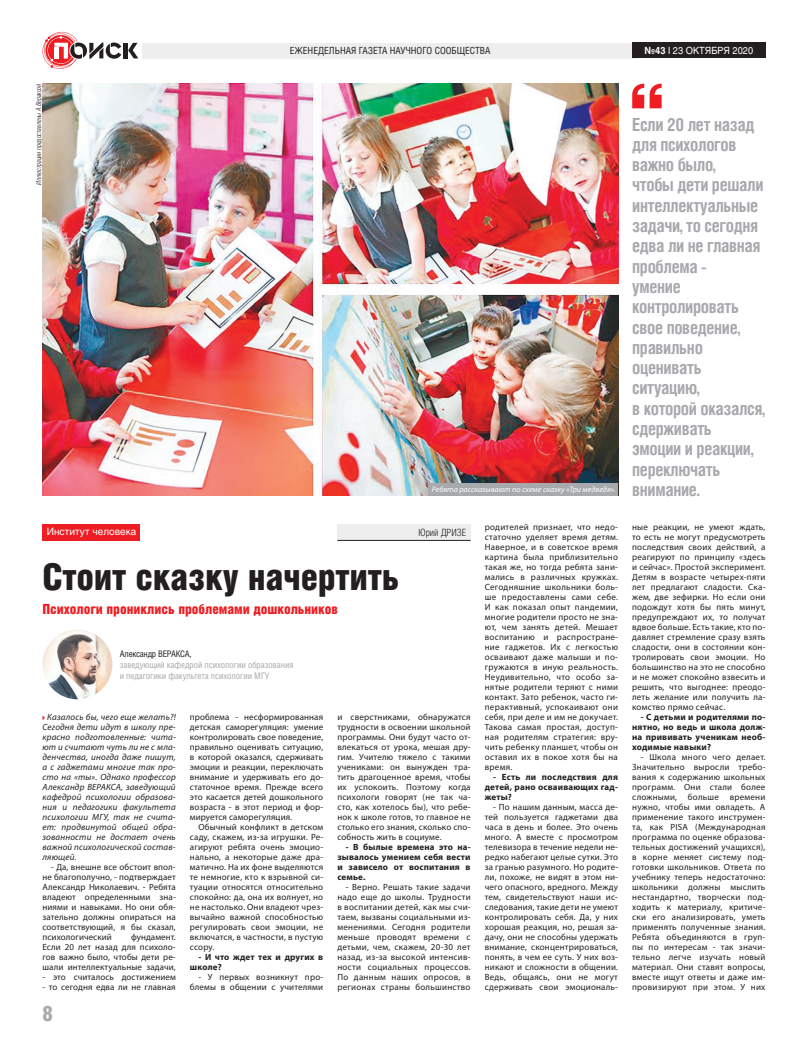
<style>
.page{position:relative;width:808px;height:1049px;background:#fff}
.page>*{position:absolute;margin:0;border:0;box-sizing:border-box;transform-origin:0 0}
.t1{font:37px "Helios Cond Black C";letter-spacing:-.01em;color:#231f20}
.t2{font:21.1px "Helios Cond Black C";color:#a8a9ad}
.t3{font:700 18.1px/20.3px "Helios Cond C";letter-spacing:-.02em;color:#a8a9ad;scale:.96 1}
.t4{font:14px "Helios Cond Black C";letter-spacing:-.005em;color:#ee1d23}
.t5{font:10px "Helios C";color:#fff}
.t6{font:10px "Helios Cond Light C";color:#231f20}
.t7{font:9.8px "Helios Cond C";color:#231f20}
.t8{font:9.8px "Helios C";color:#fff;scale:.93 1}
.t9{font:9px/10px "Myriad Pro";letter-spacing:.02em;color:#231f20;text-align:justify}
.t10{font:italic 9px/10px "Myriad Pro";letter-spacing:.02em;color:#231f20;text-align:justify}
.t11{font:700 9px/10px "Myriad Pro";letter-spacing:.02em;color:#231f20;text-align:justify}
.t12{font:9px/11px "Helios Cond C";letter-spacing:-.005em;color:#a8a9ad}
.t13{font:9px "Helios Cond C";letter-spacing:-.02em;color:#231f20}
.t14{font:italic 8px "Myriad Pro";color:#fff}
.t15{font:italic 7px "Helios Cond Light C";letter-spacing:-.005em;color:#231f20}
.s1{font-weight:700}
</style>
<div class="page">
<hr style="left:124px;top:43px;width:4px;height:15px;background:#231f20">
<svg style="left:128px;top:43px;width:10px;height:15px"></svg>
<svg style="left:43px;top:32px;width:78px;height:37px"></svg>
<div style="left:142px;top:43px;width:496px;height:16px;background:#eeeeef"></div>
<div style="left:632px;top:43px;width:133px;height:15px;background:#231f20"></div>
<svg style="left:632px;top:84px;width:30px;height:24px"></svg>
<div style="left:43px;top:524px;width:97px;height:17px;background:#ee1d23"></div>
<img style="left:43px;top:629px;width:69px;height:70px;border-radius:35px">
<div style="left:337px;top:524px;width:134px;height:16px;background:#eeeeef"></div>
<hr style="left:337px;top:540px;width:134px;height:1px;background:#231f20">
<img style="left:43px;top:84px;width:575px;height:412px">
<div style="left:429px;top:483px;width:189px;height:13px;background:#a8a9ad"></div>
<p class="t15" style="left:35px;top:185px;width:103px;rotate:-90deg">Иллюстрации предоставлены А.Вераксой</p>
<p class="t7" style="left:290px;top:45px;width:202px">ЕЖЕНЕДЕЛЬНАЯ ГАЗЕТА НАУЧНОГО СООБЩЕСТВА</p>
<p class="t8" style="left:644px;top:44px;width:118px"><span class="s1">№43</span> I 23 ОКТЯБРЯ 2020</p>
<p class="t14" style="left:432px;top:484px;width:185px">Ребята рассказывают по схеме сказку «Три медведя».</p>
<p class="t3" style="left:632px;top:113px;width:140px">Если 20 лет назад для психологов важно было,<br>чтобы дети решали интеллектуальные задачи, то сегодня едва ли не главная проблема -<br>умение контролировать свое поведение, правильно оценивать ситуацию,<br>в которой оказался, сдерживать эмоции и реакции, переключать внимание.</p>
<p class="t5" style="left:47px;top:526px;width:91px">Институт человека</p>
<h1 class="t1" style="left:43px;top:555px;width:358px">Стоит сказку начертить</h1>
<h3 class="t4" style="left:43px;top:601px;width:297px">Психологи прониклись проблемами дошкольников</h3>
<p class="t13" style="left:120px;top:648px;width:73px">Александр ВЕРАКСА,</p>
<p class="t12" style="left:120px;top:659px;width:175px">заведующий кафедрой психологии образования и педагогики факультета психологии МГУ</p>
<p class="t6" style="left:418px;top:527px;width:49px">Юрий ДРИЗЕ</p>
<p class="t10" style="left:43px;top:712px;width:135px;text-indent:5px">Казалось бы, чего еще желать?!<br>Сегодня дети идут в школу пре&shy;красно подготовленные: чита&shy;ют и считают чуть ли не с мла&shy;денчества, иногда даже пишут, а с гаджетами многие так про&shy;сто на «ты». Однако профессор Александр ВЕРАКСА, заведующий кафедрой психологии образова&shy;ния и педагогики факультета психологии МГУ, так не счита&shy;ет: продвинутой общей обра&shy;зованности не достает очень важной психологической состав&shy;ляющей.</p>
<p class="t9" style="left:43px;top:862px;width:135px;text-indent:9px">- Да, внешне все обстоит впол&shy;не благополучно, - подтверждает Александр Николаевич. - Ребята владеют определенными зна&shy;ниями и навыками. Но они обя&shy;зательно должны опираться на соответствующий, я бы сказал, психологический</p>
<p class="t9" style="left:43px;top:932px;width:135px;text-indent:88px">фундамент.<br>Если 20 лет назад для психоло&shy;гов важно было, чтобы дети ре&shy;шали интеллектуальные задачи,</p>
<p class="t9" style="left:43px;top:972px;width:135px">- это считалось достижением</p>
<p class="t9" style="left:43px;top:982px;width:135px">- то сегодня едва ли не главная</p>
<h2 class="t2" style="left:43px;top:1001px;width:12px">8</h2>
<p class="t9" style="left:190px;top:712px;width:135px">проблема - несформированная детская саморегуляция: умение контролировать свое поведение, правильно оценивать ситуацию, в которой оказался, сдерживать эмоции и реакции, переключать внимание и удерживать его до&shy;статочное время. Прежде всего это касается детей дошкольного возраста - в этот период и фор&shy;мируется саморегуляция.</p>
<p class="t9" style="left:190px;top:822px;width:135px;text-indent:9px">Обычный конфликт в детском саду, скажем, из-за игрушки. Ре&shy;агируют ребята очень эмоцио&shy;нально, а некоторые даже дра&shy;матично. На их фоне выделяются те немногие, кто к взрывной си&shy;туации относятся относительно спокойно: да, она их волнует, но не настолько. Они владеют чрез&shy;вычайно важной способностью регулировать свои эмоции, не включатся, в частности, в пустую ссору.</p>
<p class="t11" style="left:190px;top:952px;width:135px;text-indent:9px">- И что ждет тех и других в школе?</p>
<p class="t9" style="left:190px;top:972px;width:135px;text-align:right">- У первых возникнут про&shy;блемы в общении с учителями</p>
<p class="t9" style="left:337px;top:712px;width:135px">и сверстниками, обнаружатся трудности в освоении школьной программы. Они будут часто от&shy;влекаться от урока, мешая дру&shy;гим. Учителю тяжело с такими учениками: он вынужден тра&shy;тить драгоценное время, чтобы их успокоить. Поэтому когда психологи говорят (не так ча&shy;сто, как хотелось бы), что ребе&shy;нок к школе готов, то главное не столько его знания, сколько спо&shy;собность жить в социуме.</p>
<p class="t11" style="left:337px;top:842px;width:135px;text-indent:9px">- В былые времена это на&shy;зывалось умением себя вести и зависело от воспитания в семье.</p>
<p class="t9" style="left:337px;top:882px;width:135px;text-indent:9px">- Верно. Решать такие задачи надо еще до школы. Трудности в воспитании детей, как мы счи&shy;таем, вызваны социальными из&shy;менениями. Сегодня родители меньше проводят времени с детьми, чем, скажем, 20-30 лет назад, из-за высокой интенсив&shy;ности социальных процессов.<br>По данным наших опросов, в регионах страны большинство</p>
<p class="t9" style="left:485px;top:522px;width:135px">родителей признает, что недо&shy;статочно уделяет время детям.<br>Наверное, и в советское время картина была приблизительно такая же, но тогда ребята зани&shy;мались в различных кружках.<br>Сегодняшние школьники боль&shy;ше предоставлены сами себе.<br>И как показал опыт пандемии, многие родители просто не зна&shy;ют, чем занять детей. Мешает воспитанию и распростране&shy;ние гаджетов. Их с легкостью осваивают даже малыши и по&shy;гружаются в иную реальность.<br>Неудивительно, что особо за&shy;нятые родители теряют с ними контакт. Зато ребенок, часто ги&shy;перактивный, успокаивают они себя, при деле и им не докучает.<br>Такова самая простая, доступ&shy;ная родителям стратегия: вру&shy;чить ребенку планшет, чтобы он оставил их в покое хотя бы на время.</p>
<p class="t11" style="left:485px;top:772px;width:135px;text-indent:9px">- Есть ли последствия для детей, рано осваивающих гад&shy;жеты?</p>
<p class="t9" style="left:485px;top:802px;width:135px;text-indent:9px">- По нашим данным, масса де&shy;тей пользуется гаджетами два часа в день и более. Это очень много. А вместе с просмотром телевизора в течение недели не&shy;редко набегают целые сутки. Это за гранью разумного. Но родите&shy;ли, похоже, не видят в этом ни&shy;чего опасного, вредного. Между тем, свидетельствуют наши ис&shy;следования, такие дети не умеют контролировать себя. Да, у них хорошая реакция, но, решая за&shy;дачу, они не способны удержать внимание, сконцентрироваться, понять, в чем ее суть. У них воз&shy;никают и сложности в общении.<br>Ведь, общаясь, они не могут сдерживать свои эмоциональ-</p>
<p class="t9" style="left:632px;top:522px;width:135px">ные реакции, не умеют ждать, то есть не могут предусмотреть последствия своих действий, а реагируют по принципу «здесь и сейчас». Простой эксперимент.<br>Детям в возрасте четырех-пяти лет предлагают сладости. Ска&shy;жем, две зефирки. Но если они подождут хотя бы пять минут, предупреждают их, то получат вдвое больше. Есть такие, кто по&shy;давляет стремление сразу взять сладости, они в состоянии кон&shy;тролировать свои эмоции. Но большинство на это не способно и не может спокойно взвесить и решить, что выгоднее: преодо&shy;леть желание или получить ла&shy;комство прямо сейчас.</p>
<p class="t11" style="left:632px;top:712px;width:135px;text-indent:9px">- С детьми и родителями по&shy;нятно, но ведь и школа долж&shy;на прививать ученикам необ&shy;ходимые навыки?</p>
<p class="t9" style="left:632px;top:752px;width:135px;text-indent:9px">- Школа много чего делает.<br>Значительно выросли требо&shy;вания к содержанию школьных программ. Они стали более сложными, больше времени нужно, чтобы ими овладеть. А применение такого инструмен&shy;та, как PISA (Международная программа по оценке образова&shy;тельных достижений учащихся), в корне меняет систему под&shy;готовки школьников. Ответа по учебнику теперь недостаточно: школьники должны мыслить нестандартно, творчески под&shy;ходить к материалу, критиче&shy;ски его анализировать, уметь применять полученные знания.<br>Ребята объединяются в груп&shy;пы по интересам - так значи&shy;тельно легче изучать новый материал. Они ставят вопросы, вместе ищут ответы и даже им&shy;провизируют при этом. У них</p>
</div>
